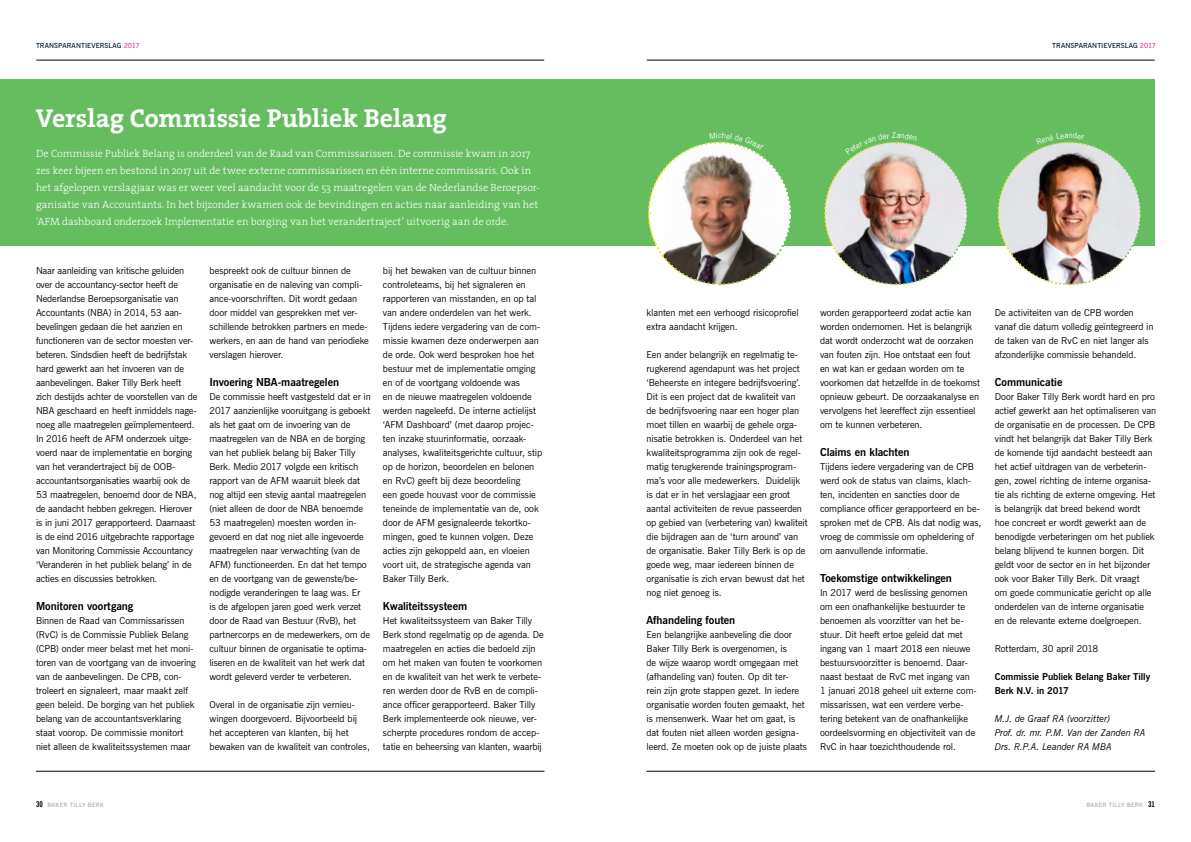
<style>
.page{position:relative;width:1191px;height:842px;background:#fff}
.page>*{position:absolute;margin:0;border:0;box-sizing:border-box;transform-origin:0 0}
.t1{font:700 26px "The Serif";letter-spacing:-.005em;color:#fff}
.t2{font:700 11px "News Gothic BT";letter-spacing:-.005em;color:#000}
.t3{font:300 10.5px/17px "The Serif";color:#fff}
.t4{font:9.5px/14px "News Gothic BT";letter-spacing:-.005em;color:#000}
.t5{font:italic 9.5px/14px "News Gothic BT";letter-spacing:-.015em;color:#000}
.t6{font:700 9.5px/14px "News Gothic BT";letter-spacing:-.005em;color:#000}
.t7{font:600 7px "News Gothic BT";letter-spacing:.01em;color:#001d34}
.t8{font:600 6px "News Gothic BT";letter-spacing:.05em;color:#a7a9ac}
.s1{color:#ea368e}
.s2{font-weight:700;font-stretch:condensed;font-size:8px;color:#000}
</style>
<div class="page">
<hr style="left:36px;top:771px;width:508px;height:1px;background:#000">
<hr style="left:646px;top:771px;width:509px;height:1px;background:#000">
<hr style="left:647px;top:60px;width:507px;height:1px;background:#000">
<hr style="left:36px;top:60px;width:508px;height:1px;background:#000">
<div style="left:0;top:79px;width:1154px;height:167px;background:#65bd60"></div>
<img style="left:647px;top:141px;width:144px;height:145px">
<img style="left:997px;top:141px;width:144px;height:145px">
<img style="left:824px;top:141px;width:143px;height:145px">
<p class="t7" style="left:36px;top:41px;width:105px">TRANSPARANTIEVERSLAG <span class="s1">2017</span></p>
<p class="t7" style="left:1052px;top:41px;width:105px">TRANSPARANTIEVERSLAG <span class="s1">2017</span></p>
<h1 class="t1" style="left:36px;top:96px;width:412px">Verslag Commissie Publiek Belang</h1>
<p class="t3" style="left:36px;top:145px;width:505px">De Commissie Publiek Belang is onderdeel van de Raad van Commissarissen. De commissie kwam in 2017 zes keer bijeen en bestond in 2017 uit de twee externe commissarissen en één interne commissaris. Ook in het afgelopen verslagjaar was er weer veel aandacht voor de 53 maatregelen van de Nederlandse Beroepsor&shy;ganisatie van Accountants. In het bijzonder kwamen ook de bevindingen en acties naar aanleiding van het ‘AFM dashboard onderzoek Implementatie en borging van het verandertraject’ uitvoerig aan de orde.</p>
<p class="t4" style="left:209px;top:264px;width:161px">bespreekt ook de cultuur binnen de organisatie en de naleving van compli&shy;ance-voorschriften. Dit wordt gedaan door middel van gesprekken met ver&shy;schillende betrokken partners en mede&shy;werkers, en aan de hand van periodieke verslagen hierover.</p>
<p class="t2" style="left:209px;top:375px;width:131px">Invoering NBA-maatregelen</p>
<p class="t4" style="left:209px;top:390px;width:163px">De commissie heeft vastgesteld dat er in 2017 aanzienlijke vooruitgang is geboekt als het gaat om de invoering van de maatregelen van de NBA en de borging van het publiek belang bij Baker Tilly Berk. Medio 2017 volgde een kritisch rapport van de AFM waaruit bleek dat nog altijd een stevig aantal maatregelen (niet alleen de door de NBA benoemde 53 maatregelen) moesten worden in&shy;gevoerd en dat nog niet alle ingevoerde maatregelen naar verwachting (van de AFM) functioneerden. En dat het tempo en de voortgang van de gewenste/be&shy;nodigde veranderingen te laag was. Er<br>is de afgelopen jaren goed werk verzet door de Raad van Bestuur (RvB), het partnercorps en de medewerkers, om de cultuur binnen de organisatie te optima&shy;liseren en de kwaliteit van het werk dat wordt geleverd verder te verbeteren.</p>
<p class="t4" style="left:209px;top:698px;width:162px">Overal in de organisatie zijn vernieu&shy;wingen doorgevoerd. Bijvoorbeeld bij het accepteren van klanten, bij het bewaken van de kwaliteit van controles,</p>
<p class="t4" style="left:36px;top:264px;width:163px">Naar aanleiding van kritische geluiden over de accountancy-sector heeft de Nederlandse Beroepsorganisatie van Accountants (NBA) in 2014, 53 aan&shy;bevelingen gedaan die het aanzien en functioneren van de sector moesten ver&shy;beteren. Sindsdien heeft de bedrijfstak hard gewerkt aan het invoeren van de aanbevelingen. Baker Tilly Berk heeft zich destijds achter de voorstellen van de NBA geschaard en heeft inmiddels nage&shy;noeg alle maatregelen geïmplementeerd.<br>In 2016 heeft de AFM onderzoek uitge&shy;voerd naar de implementatie en borging van het verandertraject bij de OOB&shy;accountantsorganisaties waarbij ook de 53 maatregelen, benoemd door de NBA, de aandacht hebben gekregen. Hierover is in juni 2017 gerapporteerd. Daarnaast is de eind 2016 uitgebrachte rapportage van Monitoring Commissie Accountancy ‘Veranderen in het publiek belang’ in de acties en discussies betrokken.</p>
<p class="t2" style="left:36px;top:599px;width:99px">Monitoren voortgang</p>
<p class="t4" style="left:36px;top:614px;width:161px">Binnen de Raad van Commissarissen (RvC) is de Commissie Publiek Belang (CPB) onder meer belast met het moni&shy;toren van de voortgang van de invoering van de aanbevelingen. De CPB, con&shy;troleert en signaleert, maar maakt zelf geen beleid. De borging van het publiek belang van de accountantsverklaring staat voorop. De commissie monitort niet alleen de kwaliteitssystemen maar</p>
<p class="t4" style="left:383px;top:264px;width:161px">bij het bewaken van de cultuur binnen controleteams, bij het signaleren en rapporteren van misstanden, en op tal van andere onderdelen van het werk.<br>Tijdens iedere vergadering van de com&shy;missie kwamen deze onderwerpen aan de orde. Ook werd besproken hoe het bestuur met de implementatie omging en of de voortgang voldoende was<br>en de nieuwe maatregelen voldoende werden nageleefd. De interne actielijst ‘AFM Dashboard’ (met daarop projec&shy;ten inzake stuurinformatie, oorzaak&shy;analyses, kwaliteitsgerichte cultuur, stip op de horizon, beoordelen en belonen en RvC) geeft bij deze beoordeling<br>een goede houvast voor de commissie teneinde de implementatie van de, ook door de AFM gesignaleerde tekortko&shy;mingen, goed te kunnen volgen. Deze acties zijn gekoppeld aan, en vloeien voort uit, de strategische agenda van Baker Tilly Berk.</p>
<p class="t2" style="left:383px;top:599px;width:86px">Kwaliteitssysteem</p>
<p class="t4" style="left:383px;top:614px;width:162px">Het kwaliteitssysteem van Baker Tilly Berk stond regelmatig op de agenda. De maatregelen en acties die bedoeld zijn om het maken van fouten te voorkomen en de kwaliteit van het werk te verbete&shy;ren werden door de RvB en de compli&shy;ance officer gerapporteerd. Baker Tilly Berk implementeerde ook nieuwe, ver&shy;scherpte procedures rondom de accep&shy;tatie en beheersing van klanten, waarbij</p>
<p class="t4" style="left:646px;top:306px;width:154px">klanten met een verhoogd risicoprofiel extra aandacht krijgen.</p>
<p class="t4" style="left:646px;top:348px;width:163px">Een ander belangrijk en regelmatig te&shy;rugkerend agendapunt was het project ‘Beheerste en integere bedrijfsvoering’.<br>Dit is een project dat de kwaliteit van<br>de bedrijfsvoering naar een hoger plan moet tillen en waarbij de gehele orga&shy;nisatie betrokken is. Onderdeel van het kwaliteitsprogramma zijn ook de regel&shy;matig terugkerende trainingsprogram&shy;ma’s voor alle medewerkers. Duidelijk is dat er in het verslagjaar een groot aantal activiteiten de revue passeerden op gebied van (verbetering van) kwaliteit die bijdragen aan de ‘turn around’ van de organisatie. Baker Tilly Berk is op de goede weg, maar iedereen binnen de organisatie is zich ervan bewust dat het nog niet genoeg is.</p>
<p class="t2" style="left:646px;top:613px;width:90px">Afhandeling fouten</p>
<p class="t4" style="left:646px;top:628px;width:162px">Een belangrijke aanbeveling die door Baker Tilly Berk is overgenomen, is<br>de wijze waarop wordt omgegaan met (afhandeling van) fouten. Op dit ter-<br>rein zijn grote stappen gezet. In iedere organisatie worden fouten gemaakt, het is mensenwerk. Waar het om gaat, is dat fouten niet alleen worden gesigna&shy;leerd. Ze moeten ook op de juiste plaats</p>
<p class="t4" style="left:820px;top:306px;width:162px">worden gerapporteerd zodat actie kan worden ondernomen. Het is belangrijk dat wordt onderzocht wat de oorzaken van fouten zijn. Hoe ontstaat een fout en wat kan er gedaan worden om te voorkomen dat hetzelfde in de toekomst opnieuw gebeurt. De oorzaakanalyse en vervolgens het leereffect zijn essentieel om te kunnen verbeteren.</p>
<p class="t2" style="left:820px;top:445px;width:91px">Claims en klachten</p>
<p class="t4" style="left:820px;top:460px;width:163px">Tijdens iedere vergadering van de CPB werd ook de status van claims, klach&shy;ten, incidenten en sancties door de compliance officer gerapporteerd en be&shy;sproken met de CPB. Als dat nodig was, vroeg de commissie om opheldering of om aanvullende informatie.</p>
<p class="t2" style="left:820px;top:571px;width:133px">Toekomstige ontwikkelingen</p>
<p class="t4" style="left:820px;top:586px;width:158px">In 2017 werd de beslissing genomen om een onafhankelijke bestuurder te benoemen als voorzitter van het be&shy;stuur. Dit heeft ertoe geleid dat met ingang van 1 maart 2018 een nieuwe bestuursvoorzitter is benoemd. Daar&shy;naast bestaat de RvC met ingang van 1 januari 2018 geheel uit externe com&shy;missarissen, wat een verdere verbe&shy;tering betekent van de onafhankelijke oordeelsvorming en objectiviteit van de RvC in haar toezichthoudende rol.</p>
<p class="t4" style="left:994px;top:306px;width:160px">De activiteiten van de CPB worden vanaf die datum volledig geïntegreerd in de taken van de RvC en niet langer als afzonderlijke commissie behandeld.</p>
<p class="t2" style="left:994px;top:375px;width:69px">Communicatie</p>
<p class="t4" style="left:994px;top:390px;width:163px">Door Baker Tilly Berk wordt hard en pro actief gewerkt aan het optimaliseren van de organisatie en de processen. De CPB vindt het belangrijk dat Baker Tilly Berk de komende tijd aandacht besteedt aan het actief uitdragen van de verbeterin&shy;gen, zowel richting de interne organisa&shy;tie als richting de externe omgeving. Het is belangrijk dat breed bekend wordt hoe concreet er wordt gewerkt aan de benodigde verbeteringen om het publiek belang blijvend te kunnen borgen. Dit geldt voor de sector en in het bijzonder ook voor Baker Tilly Berk. Dit vraagt<br>om goede communicatie gericht op alle onderdelen van de interne organisatie<br>en de relevante externe doelgroepen.</p>
<p class="t4" style="left:994px;top:642px;width:105px">Rotterdam, 30 april 2018</p>
<p class="t6" style="left:994px;top:670px;width:157px">Commissie Publiek Belang Baker Tilly<br>Berk N.V. in 2017</p>
<p class="t5" style="left:994px;top:712px;width:152px">M.J. de Graaf RA (voorzitter)<br>Prof. dr. mr. P.M. Van der Zanden RA<br>Drs. R.P.A. Leander RA MBA</p>
<p class="t8" style="left:36px;top:801px;width:69px"><span class="s2">30</span> BAKER TILLY BERK</p>
<p class="t8" style="left:1086px;top:801px;width:70px">BAKER TILLY BERK <span class="s2">31</span></p>
</div>
